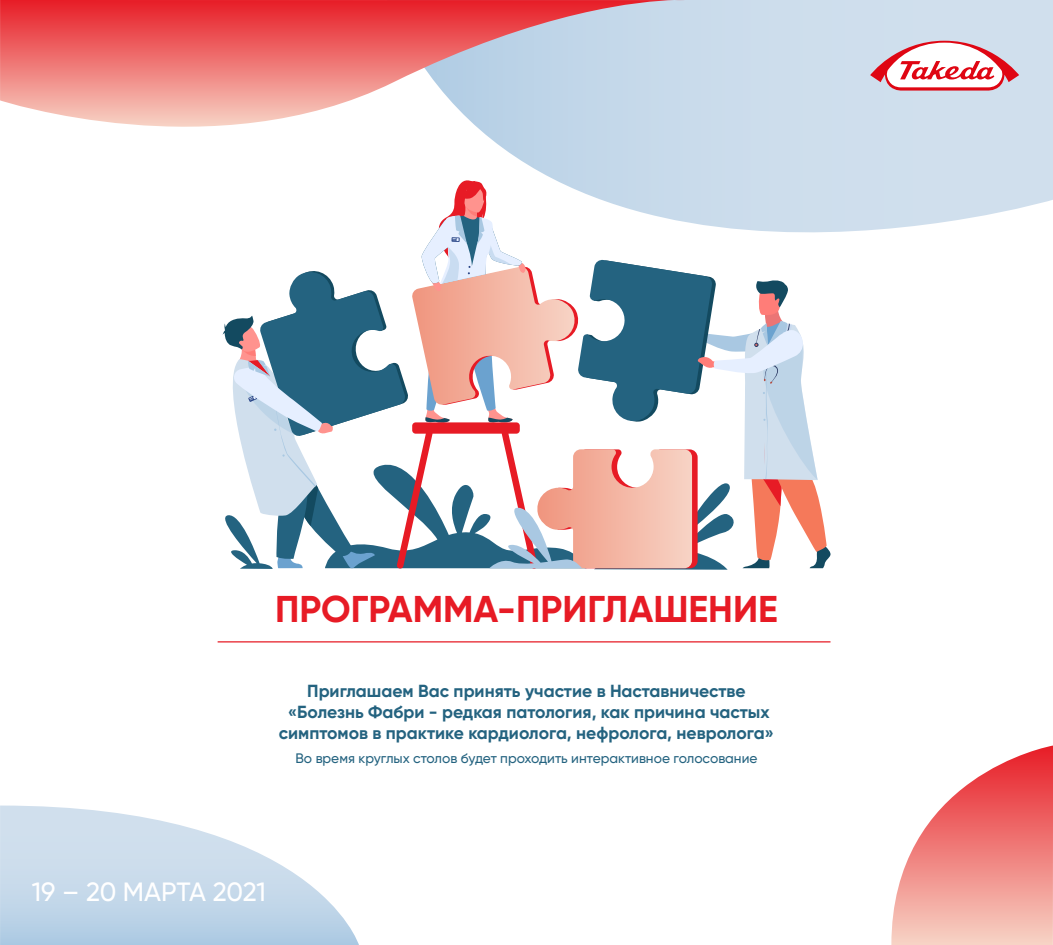
<style>
.page{position:relative;width:1053px;height:945px;background:#fff}
.page>*{position:absolute;margin:0;border:0;box-sizing:border-box;transform-origin:0 0}
.t1{font:700 37.25px "Gilroy";color:#e71b25}
.t2{font:500 26.38px "Gilroy";letter-spacing:-.01em;color:#fff}
.t3{font:700 17.5px/21.2px "Gilroy";color:#246380;text-align:center}
.t4{font:500 13.75px "Gilroy";color:#246380}
</style>
<div class="page">
<svg style="left:891px;top:746px;width:161px;height:199px"></svg>
<svg style="left:0;top:806px;width:359px;height:139px"></svg>
<div style="left:537px;top:0;width:515px;height:232px;background:#cfdeed"></div>
<svg style="left:0;top:0;width:684px;height:170px"></svg>
<svg style="left:222px;top:175px;width:609px;height:395px"></svg>
<svg style="left:870px;top:41px;width:149px;height:50px"></svg>
<hr style="left:218px;top:641px;width:612px;height:1px;background:#e71b25">
<h1 class="t1" style="left:275px;top:586px;width:504px">ПРОГРАММА-ПРИГЛАШЕНИЕ</h1>
<p class="t3" style="left:279px;top:680px;width:497px">Приглашаем Вас принять участие в Наставничестве «Болезнь Фабри - редкая патология, как причина частых симптомов в практике кардиолога, нефролога, невролога»</p>
<p class="t4" style="left:295px;top:750px;width:463px">Во время круглых столов будет проходить интерактивное голосование</p>
<h2 class="t2" style="left:32px;top:876px;width:236px">19 – 20 МАРТА 2021</h2>
</div>
